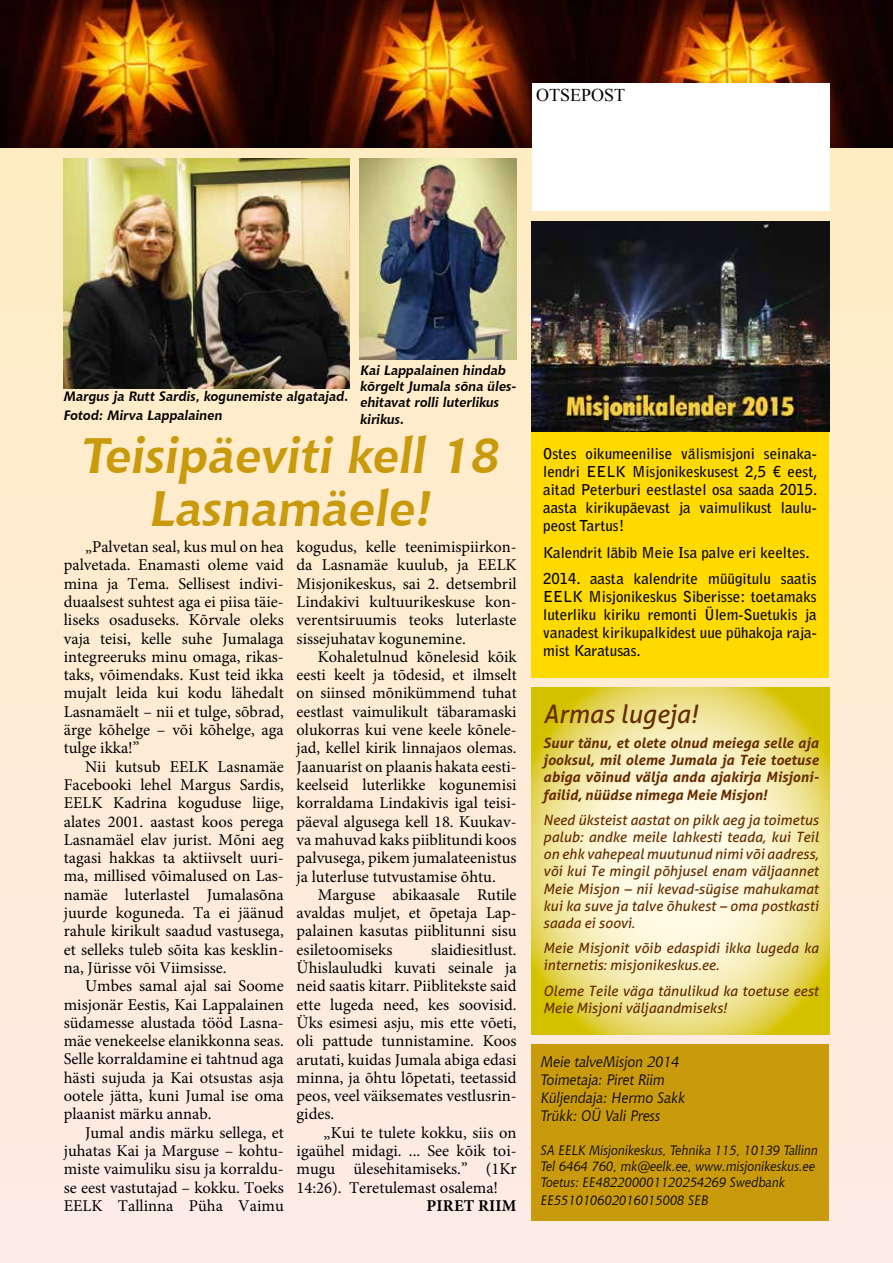
<style>
.page{position:relative;width:893px;height:1263px;background:#fff}
.page>*{position:absolute;margin:0;border:0;box-sizing:border-box;transform-origin:0 0}
.t1{font:italic 700 49.5px/52.5px "Chianti BT";color:#c99a0c;text-align:center}
.t2{font:italic 25.5px "Aller";color:#672d00}
.t3{font:18px "Times New Roman";color:#000}
.t4{font:16.5px/18.3px "Minion Pro";color:#000;text-align:justify}
.t5{font:700 16.5px "Minion Pro";letter-spacing:.01em;color:#000}
.t6{font:700 15px/18px "Bell Gothic Std";color:#000;text-align:justify}
.t7{font:italic 15px/18px "Chianti BT";color:#000}
.t8{font:italic 14.25px/17.1px "Aller";color:#672d00}
.t9{font:italic 700 14.25px/17.1px "Aller";color:#672d00;text-align:justify}
.t10{font:italic 13.5px/16.2px "Chianti BT";color:#000}
.t11{font:italic 700 13.5px/16.2px "Chianti BT";color:#000}
</style>
<div class="page">
<div style="left:0;top:145px;width:893px;height:1118px;background:linear-gradient(to bottom,#feebc1,#fdebe7)"></div>
<img style="left:0;top:0;width:893px;height:148px">
<div style="left:531px;top:1044px;width:298px;height:176px;background:#c99a0c"></div>
<svg style="left:531px;top:687px;width:298px;height:347px;background:#f0e69b"></svg>
<div style="left:531px;top:432px;width:298px;height:246px;background:#ffda00"></div>
<div style="left:532px;top:83px;width:298px;height:127px;background:#fff"></div>
<img style="left:531px;top:222px;width:298px;height:210px">
<img style="left:359px;top:158px;width:158px;height:201px">
<img style="left:64px;top:158px;width:286px;height:230px">
<p class="t3" style="left:536px;top:83px;width:91px">OTSEPOST</p>
<p class="t11" style="left:64px;top:388px;width:286px">Margus ja Rutt Sardis, kogunemiste algatajad.</p>
<p class="t11" style="left:64px;top:406px;width:160px">Fotod: Mirva Lappalainen</p>
<p class="t11" style="left:360px;top:361px;width:158px">Kai Lappalainen hindab kõrgelt Jumala sõna üles&shy;ehitavat rolli luterlikus kirikus.</p>
<h1 class="t1" style="left:82px;top:427px;width:420px">Teisipäeviti kell 18<br>Lasnamäele!</h1>
<p class="t4" style="left:64px;top:538px;width:222px;text-indent:21px">„Palvetan seal, kus mul on hea palvetada. Enamasti oleme vaid mina ja Tema. Sellisest indivi&shy;duaalsest suhtest aga ei piisa täie&shy;liseks osaduseks. Kõrvale oleks vaja teisi, kelle suhe Jumalaga integreeruks minu omaga, rikas&shy;taks, võimendaks. Kust teid ikka mujalt leida kui kodu lähedalt Lasnamäelt – nii et tulge, sõbrad, ärge kõhelge – või kõhelge, aga tulge ikka!”</p>
<p class="t4" style="left:64px;top:757px;width:222px;text-indent:21px">Nii kutsub EELK Lasnamäe Facebooki lehel Margus Sardis, EELK Kadrina koguduse liige, alates 2001. aastast koos perega Lasnamäel elav jurist. Mõni aeg tagasi hakkas ta aktiivselt uuri&shy;ma, millised võimalused on Las&shy;namäe luterlastel Jumalasõna juurde koguneda. Ta ei jäänud rahule kirikult saadud vastusega, et selleks tuleb sõita kas kesklin&shy;na, Jürisse või Viimsisse.</p>
<p class="t4" style="left:64px;top:977px;width:222px;text-indent:21px">Umbes samal ajal sai Soome misjonär Eestis, Kai Lappalainen südamesse alustada tööd Lasna&shy;mäe venekeelse elanikkonna seas.<br>Selle korraldamine ei tahtnud aga hästi sujuda ja Kai otsustas asja ootele jätta, kuni Jumal ise oma plaanist märku annab.</p>
<p class="t4" style="left:64px;top:1123px;width:222px;text-indent:21px">Jumal andis märku sellega, et juhatas Kai ja Marguse – kohtu&shy;miste vaimuliku sisu ja korraldu&shy;se eest vastutajad – kokku. Toeks EELK Tallinna Püha Vaimu</p>
<p class="t4" style="left:297px;top:538px;width:222px">kogudus, kelle teenimispiirkon&shy;da Lasnamäe kuulub, ja EELK Misjonikeskus, sai 2. detsembril Lindakivi kultuurikeskuse kon&shy;verentsiruumis teoks luterlaste sissejuhatav kogunemine.</p>
<p class="t4" style="left:297px;top:647px;width:222px;text-indent:21px">Kohaletulnud kõnelesid kõik eesti keelt ja tõdesid, et ilmselt on siinsed mõnikümmend tuhat eestlast vaimulikult täbaramaski olukorras kui vene keele kõnele&shy;jad, kellel kirik linnajaos olemas.<br>Jaanuarist on plaanis hakata eesti&shy;keelseid luterlikke kogunemisi korraldama Lindakivis igal teisi&shy;päeval algusega kell 18. Kuukav&shy;va mahuvad kaks piiblitundi koos palvusega, pikem jumalateenistus ja luterluse tutvustamise õhtu.</p>
<p class="t4" style="left:297px;top:885px;width:222px;text-indent:21px">Marguse abikaasale Rutile avaldas muljet, et õpetaja Lap&shy;palainen kasutas piiblitunni sisu esiletoomiseks</p>
<p class="t4" style="left:297px;top:940px;width:222px;text-indent:135px">slaidiesitlust.<br>Ühislauludki kuvati seinale ja neid saatis kitarr. Piiblitekste said ette lugeda need, kes soovisid.<br>Üks esimesi asju, mis ette võeti, oli pattude tunnistamine. Koos arutati, kuidas Jumala abiga edasi minna, ja õhtu lõpetati, teetassid peos, veel väiksemates vestlusrin&shy;gides.</p>
<p class="t4" style="left:297px;top:1123px;width:222px;text-indent:27px">„Kui te tulete kokku, siis on igaühel midagi. ... See kõik toi&shy;mugu ülesehitamiseks.” (1Kr 14:26). Teretulemast osalema!</p>
<p class="t5" style="left:426px;top:1194px;width:92px">PIRET RIIM</p>
<p class="t6" style="left:543px;top:445px;width:276px">Ostes oikumeenilise välismisjoni seinaka&shy;lendri EELK Misjonikeskusest 2,5 € eest, aitad Peterburi eestlastel osa saada 2015. aasta kirikupäevast ja vaimulikust laulu&shy;peost Tartus!</p>
<p class="t6" style="left:543px;top:539px;width:275px;line-height:26.5px">Kalendrit läbib Meie Isa palve eri keeltes.<br>2014. aasta kalendrite müügitulu saatis</p>
<p class="t6" style="left:543px;top:588px;width:275px">EELK Misjonikeskus Siberisse: toetamaks luterliku kiriku remonti Ülem-Suetukis ja vanadest kirikupalkidest uue pühakoja raja&shy;mist Karatusas.</p>
<h2 class="t2" style="left:543px;top:698px;width:156px">Armas lugeja!</h2>
<p class="t9" style="left:543px;top:734px;width:277px">Suur tänu, et olete olnud meiega selle aja jooksul, mil oleme Jumala ja Teie toetuse abiga võinud välja anda ajakirja Misjoni&shy;failid, nüüdse nimega Meie Misjon!</p>
<p class="t8" style="left:543px;top:811px;width:277px;text-align:justify">Need üksteist aastat on pikk aeg ja toimetus palub: andke meile lahkesti teada, kui Teil on ehk vahepeal muutunud nimi või aadress, või kui Te mingil põhjusel enam väljaannet Meie Misjon – nii kevad-sügise mahukamat kui ka suve ja talve õhukest – oma postkasti saada ei soovi.</p>
<p class="t8" style="left:543px;top:940px;width:277px">Meie Misjonit võib edaspidi ikka lugeda ka internetis: misjonikeskus.ee.</p>
<p class="t8" style="left:543px;top:982px;width:277px">Oleme Teile väga tänulikud ka toetuse eest<br>Meie Misjoni väljaandmiseks!</p>
<p class="t7" style="left:541px;top:1052px;width:146px">Meie talveMisjon 2014<br>Toimetaja: Piret Riim<br>Küljendaja: Hermo Sakk<br>Trükk: OÜ Vali Press</p>
<p class="t10" style="left:541px;top:1142px;width:279px">SA EELK Misjonikeskus, Tehnika 115, 10139 Tallinn<br>Tel 6464 760, mk@eelk.ee, www.misjonikeskus.ee<br>Toetus: EE482200001120254269 Swedbank</p>
<p class="t10" style="left:541px;top:1192px;width:169px">EE551010602016015008 SEB</p>
</div>
